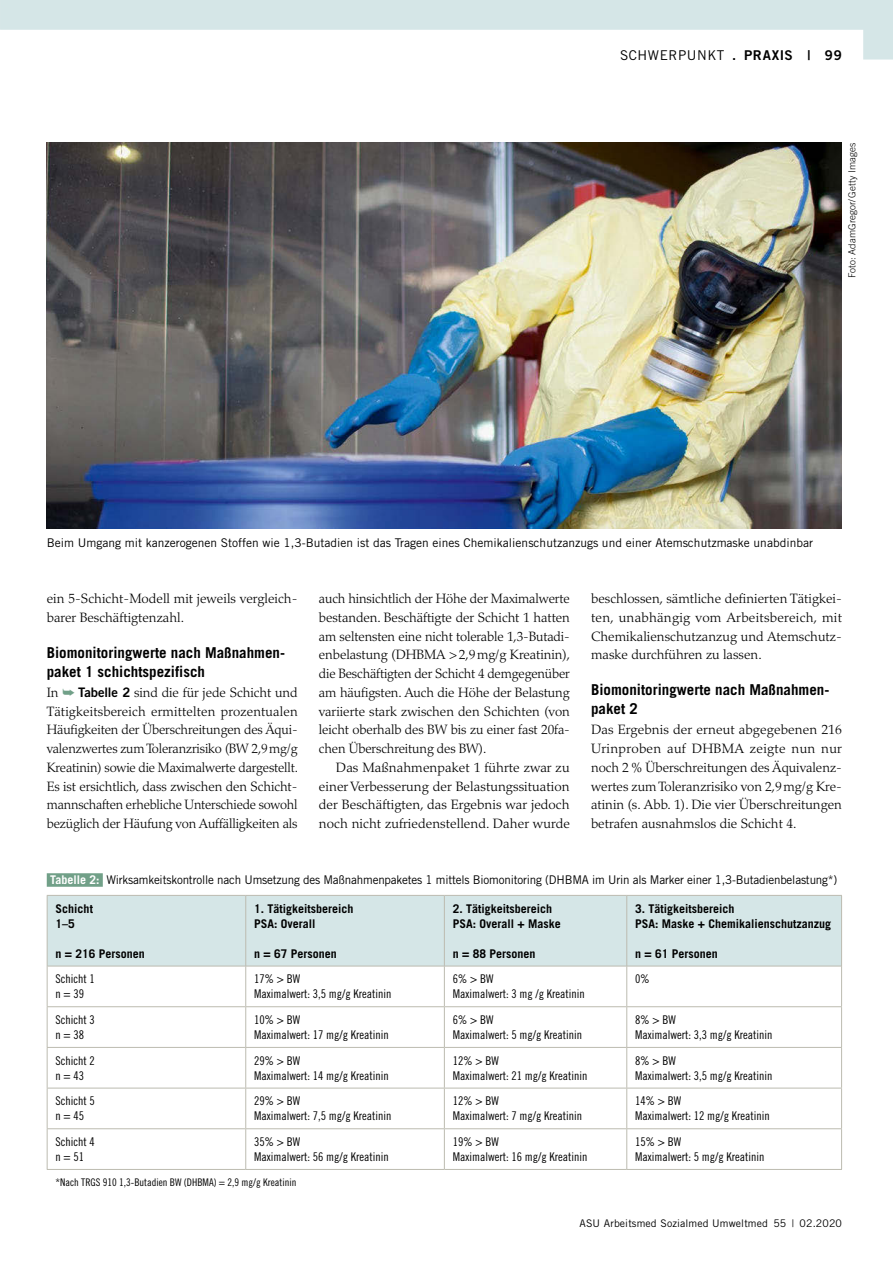
<style>
.page{position:relative;width:893px;height:1263px;background:#fff}
.page>*{position:absolute;margin:0;border:0;box-sizing:border-box;transform-origin:0 0}
.t1{font:700 15px/18.8px "Trade Gothic LT Std";color:#000}
.t2{font:300 13.5px/18.8px "Palatino LT Std";color:#000;text-align:justify}
.t3{font:13.5px "Trade Gothic LT Std";letter-spacing:.04em;color:#000}
.t4{font:12px/15px "Trade Gothic LT Std Cn 18";color:#000}
.t5{font:12px "Trade Gothic LT Std";color:#000}
.t6{font:700 12px/15px "Trade Gothic LT Std";color:#000}
.t7{font:10.5px "Trade Gothic LT Std Cn 18";color:#000}
.t8{font:10.5px "Trade Gothic LT Std";letter-spacing:.01em;color:#000}
.t9{font:300 9.75px "Trade Gothic LT Std";letter-spacing:.01em;color:#000}
.s1{font-family:"Trade Gothic LT Std Bd 2"}
.s2{color:#71a088}
.s3{font-family:"Trade Gothic LT Std Bd 2";font-weight:400;font-size:13.2px}
.s4{font-weight:700;color:#fff}
</style>
<div class="page">
<div style="left:47px;top:873px;width:56px;height:14px;background:#71a088"></div>
<div style="left:48px;top:896px;width:793px;height:70px;background:#d5e6e7"></div>
<hr style="left:47px;top:895px;width:199px;height:1px;background:#bcbbb0">
<hr style="left:47px;top:896px;width:1px;height:70px;background:#bcbbb0">
<hr style="left:246px;top:895px;width:198px;height:1px;background:#bcbbb0">
<hr style="left:245px;top:896px;width:1px;height:70px;background:#bcbbb0">
<hr style="left:444px;top:895px;width:183px;height:1px;background:#bcbbb0">
<hr style="left:444px;top:896px;width:1px;height:70px;background:#bcbbb0">
<hr style="left:627px;top:895px;width:215px;height:1px;background:#bcbbb0">
<hr style="left:626px;top:896px;width:1px;height:70px;background:#bcbbb0">
<hr style="left:841px;top:896px;width:1px;height:70px;background:#bcbbb0">
<hr style="left:47px;top:966px;width:1px;height:40px;background:#bcbbb0">
<hr style="left:245px;top:966px;width:1px;height:40px;background:#bcbbb0">
<hr style="left:444px;top:966px;width:1px;height:40px;background:#bcbbb0">
<hr style="left:626px;top:966px;width:1px;height:40px;background:#bcbbb0">
<hr style="left:841px;top:966px;width:1px;height:40px;background:#bcbbb0">
<hr style="left:47px;top:1006px;width:199px;height:1px;background:#bcbbb0">
<hr style="left:47px;top:1007px;width:1px;height:40px;background:#bcbbb0">
<hr style="left:246px;top:1006px;width:198px;height:1px;background:#bcbbb0">
<hr style="left:245px;top:1007px;width:1px;height:40px;background:#bcbbb0">
<hr style="left:444px;top:1006px;width:183px;height:1px;background:#bcbbb0">
<hr style="left:444px;top:1007px;width:1px;height:40px;background:#bcbbb0">
<hr style="left:627px;top:1006px;width:215px;height:1px;background:#bcbbb0">
<hr style="left:626px;top:1007px;width:1px;height:40px;background:#bcbbb0">
<hr style="left:841px;top:1007px;width:1px;height:40px;background:#bcbbb0">
<hr style="left:47px;top:1047px;width:199px;height:1px;background:#bcbbb0">
<hr style="left:47px;top:1048px;width:1px;height:40px;background:#bcbbb0">
<hr style="left:246px;top:1047px;width:198px;height:1px;background:#bcbbb0">
<hr style="left:245px;top:1048px;width:1px;height:40px;background:#bcbbb0">
<hr style="left:444px;top:1047px;width:183px;height:1px;background:#bcbbb0">
<hr style="left:444px;top:1048px;width:1px;height:40px;background:#bcbbb0">
<hr style="left:627px;top:1047px;width:215px;height:1px;background:#bcbbb0">
<hr style="left:626px;top:1048px;width:1px;height:40px;background:#bcbbb0">
<hr style="left:841px;top:1048px;width:1px;height:40px;background:#bcbbb0">
<hr style="left:47px;top:1088px;width:199px;height:1px;background:#bcbbb0">
<hr style="left:47px;top:1088px;width:1px;height:40px;background:#bcbbb0">
<hr style="left:246px;top:1088px;width:198px;height:1px;background:#bcbbb0">
<hr style="left:245px;top:1088px;width:1px;height:40px;background:#bcbbb0">
<hr style="left:444px;top:1088px;width:183px;height:1px;background:#bcbbb0">
<hr style="left:444px;top:1088px;width:1px;height:40px;background:#bcbbb0">
<hr style="left:627px;top:1088px;width:215px;height:1px;background:#bcbbb0">
<hr style="left:626px;top:1088px;width:1px;height:40px;background:#bcbbb0">
<hr style="left:841px;top:1088px;width:1px;height:40px;background:#bcbbb0">
<hr style="left:47px;top:1128px;width:199px;height:1px;background:#bcbbb0">
<hr style="left:47px;top:1129px;width:1px;height:40px;background:#bcbbb0">
<hr style="left:246px;top:1128px;width:198px;height:1px;background:#bcbbb0">
<hr style="left:245px;top:1129px;width:1px;height:40px;background:#bcbbb0">
<hr style="left:444px;top:1128px;width:183px;height:1px;background:#bcbbb0">
<hr style="left:444px;top:1129px;width:1px;height:40px;background:#bcbbb0">
<hr style="left:627px;top:1128px;width:215px;height:1px;background:#bcbbb0">
<hr style="left:626px;top:1129px;width:1px;height:40px;background:#bcbbb0">
<hr style="left:841px;top:1129px;width:1px;height:40px;background:#bcbbb0">
<hr style="left:47px;top:1169px;width:199px;height:1px;background:#bcbbb0">
<hr style="left:246px;top:1169px;width:198px;height:1px;background:#bcbbb0">
<hr style="left:444px;top:1169px;width:183px;height:1px;background:#bcbbb0">
<hr style="left:627px;top:1169px;width:215px;height:1px;background:#bcbbb0">
<hr style="left:48px;top:966px;width:198px;height:1px;background:#bcbbb0">
<hr style="left:246px;top:966px;width:198px;height:1px;background:#bcbbb0">
<hr style="left:444px;top:966px;width:183px;height:1px;background:#bcbbb0">
<hr style="left:627px;top:966px;width:214px;height:1px;background:#bcbbb0">
<img style="left:47px;top:143px;width:795px;height:385px">
<svg style="left:0;top:0;width:893px;height:60px"></svg>
<p class="t3" style="left:620px;top:47px;width:223px">Schwerpunkt <span class="s1">. PRAXIS | -99</span></p>
<p class="t9" style="left:846px;top:278px;width:136px;rotate:-90deg">Foto: AdamGregor/Getty Images</p>
<p class="t5" style="left:47px;top:535px;width:768px">Beim U mgang mit kanzerogenen Stoffen wie 1,3-Butadien ist das Tragen eines Chemikalienschutzanzugs und einer Atemschutzmaske unabdinbar</p>
<p class="t2" style="left:47px;top:589px;width:252px">ein 5-Schicht-Modell mit jeweils vergleich&shy;barer Beschäftigtenzahl.</p>
<p class="t1" style="left:47px;top:643px;width:240px">Biomonitoringwerte nach Maßnahmen&shy;paket 1 schichtspezifisch</p>
<p class="t2" style="left:47px;top:683px;width:253px">In <span class="s2">➥</span> <span class="s3">Tabelle 2</span> sind die für jede Schicht und Tätigkeitsbereich ermittelten prozentualen Häufigkeiten der Überschreitungen des Äqui&shy;valenzwertes zum Toleranzrisiko (BW 2,9mg/g Kreatinin) sowie die Maximalwerte dargestellt.<br>Es ist ersichtlich, dass zwischen den Schicht&shy;mannschaften erhebliche Unterschiede sowohl bezüglich der Häufung von Auffälligkeiten als</p>
<p class="t2" style="left:319px;top:589px;width:253px">auch hinsichtlich der Höhe der Maximalwerte bestanden. Beschäftigte der Schicht 1 hatten am seltensten eine nicht tolerable 1,3-Butadi&shy;enbelastung (DHBMA &gt;2,9mg/g Kreatinin), die Beschäftigten der Schicht 4 demgegenüber am häufigsten. Auch die Höhe der Belastung variierte stark zwischen den Schichten (von leicht oberhalb des BW bis zu einer fast 20fa&shy;chen Überschreitung des BW).</p>
<p class="t2" style="left:319px;top:758px;width:252px;text-indent:17px">Das Maßnahmenpaket 1 führte zwar zu einer Verbesserung der Belastungssituation der Beschäftigten, das Ergebnis war jedoch noch nicht zufriedenstellend. Daher wurde</p>
<p class="t2" style="left:591px;top:589px;width:252px">beschlossen, sämtliche definierten Tätigkei&shy;ten, unabhängig vom Arbeitsbereich, mit Chemikalienschutzanzug und Atemschutz&shy;maske durchführen zu lassen.</p>
<p class="t1" style="left:591px;top:680px;width:240px">Biomonitoringwerte nach Maßnahmen&shy;paket 2</p>
<p class="t2" style="left:591px;top:721px;width:253px">Das Ergebnis der erneut abgegebenen 216<br>Urinproben auf DHBMA zeigte nun nur noch 2% Überschreitungen des Äquivalenz&shy;wertes zum Toleranzrisiko von 2,9mg/g Kre&shy;atinin (s. Abb. 1). Die vier Überschreitungen betrafen ausnahmslos die Schicht 4.</p>
<p class="t5" style="left:50px;top:873px;width:789px"><span class="s4">Tabelle 2:</span> Wirksamkeitskontrolle nach U msetzung des Maßnahmenpaketes 1 mittels Biomonitoring (DH BMA im U rin als Marker einer 1,3-Butadienbelastung*)</p>
<p class="t6" style="left:56px;top:900px;width:39px">Schicht<br>1–5</p>
<p class="t6" style="left:56px;top:945px;width:91px">n = 216 Personen</p>
<p class="t6" style="left:254px;top:900px;width:101px">1. Tätigkeitsbereich<br>PSA: Overall</p>
<p class="t6" style="left:254px;top:945px;width:84px">n = 67 Personen</p>
<p class="t6" style="left:453px;top:900px;width:109px">2. Tätigkeitsbereich<br>PSA: Overall + Maske</p>
<p class="t6" style="left:453px;top:945px;width:84px">n = 88 Personen</p>
<p class="t6" style="left:635px;top:900px;width:197px">3. Tätigkeitsbereich<br>PSA: Maske + Chemikalienschutzanzug</p>
<p class="t6" style="left:635px;top:945px;width:84px">n = 61 Personen</p>
<p class="t4" style="left:56px;top:971px;width:41px">Schicht 1 n = 39</p>
<p class="t4" style="left:254px;top:971px;width:139px">17% &gt; BW<br>Maximalwert: 3,5 mg/g Kreatinin</p>
<p class="t4" style="left:453px;top:971px;width:133px">6% &gt; BW<br>Maximalwert: 3 mg /g Kreatinin</p>
<p class="t4" style="left:635px;top:971px;width:16px">0%</p>
<p class="t4" style="left:56px;top:1012px;width:41px">Schicht 3 n = 38</p>
<p class="t4" style="left:254px;top:1012px;width:136px">10% &gt; BW<br>Maximalwert: 17 mg/g Kreatinin</p>
<p class="t4" style="left:453px;top:1012px;width:131px">6% &gt; BW<br>Maximalwert: 5 mg/g Kreatinin</p>
<p class="t4" style="left:635px;top:1012px;width:139px">8% &gt; BW<br>Maximalwert: 3,3 mg/g Kreatinin</p>
<p class="t4" style="left:56px;top:1053px;width:41px">Schicht 2 n = 43</p>
<p class="t4" style="left:254px;top:1053px;width:136px">29% &gt; BW<br>Maximalwert: 14 mg/g Kreatinin</p>
<p class="t4" style="left:453px;top:1053px;width:136px">12% &gt; BW<br>Maximalwert: 21 mg/g Kreatinin</p>
<p class="t4" style="left:635px;top:1053px;width:139px">8% &gt; BW<br>Maximalwert: 3,5 mg/g Kreatinin</p>
<p class="t4" style="left:56px;top:1093px;width:41px">Schicht 5 n = 45</p>
<p class="t4" style="left:254px;top:1093px;width:139px">29% &gt; BW<br>Maximalwert: 7,5 mg/g Kreatinin</p>
<p class="t4" style="left:453px;top:1093px;width:131px">12% &gt; BW<br>Maximalwert: 7 mg/g Kreatinin</p>
<p class="t4" style="left:635px;top:1093px;width:136px">14% &gt; BW<br>Maximalwert: 12 mg/g Kreatinin</p>
<p class="t4" style="left:56px;top:1134px;width:41px">Schicht 4 n = 51</p>
<p class="t4" style="left:254px;top:1134px;width:136px">35% &gt; BW<br>Maximalwert: 56 mg/g Kreatinin</p>
<p class="t4" style="left:453px;top:1134px;width:136px">19% &gt; BW<br>Maximalwert: 16 mg/g Kreatinin</p>
<p class="t4" style="left:635px;top:1134px;width:131px">15% &gt; BW<br>Maximalwert: 5 mg/g Kreatinin</p>
<p class="t7" style="left:56px;top:1175px;width:242px">*Nach TRGS 910 1,3-Butadien BW (DHBMA) = 2,9 mg/g Kreatinin</p>
<p class="t8" style="left:579px;top:1217px;width:264px">ASU Arbeitsmed Sozialmed U mweltmed 55 | 02.2020</p>
</div>
